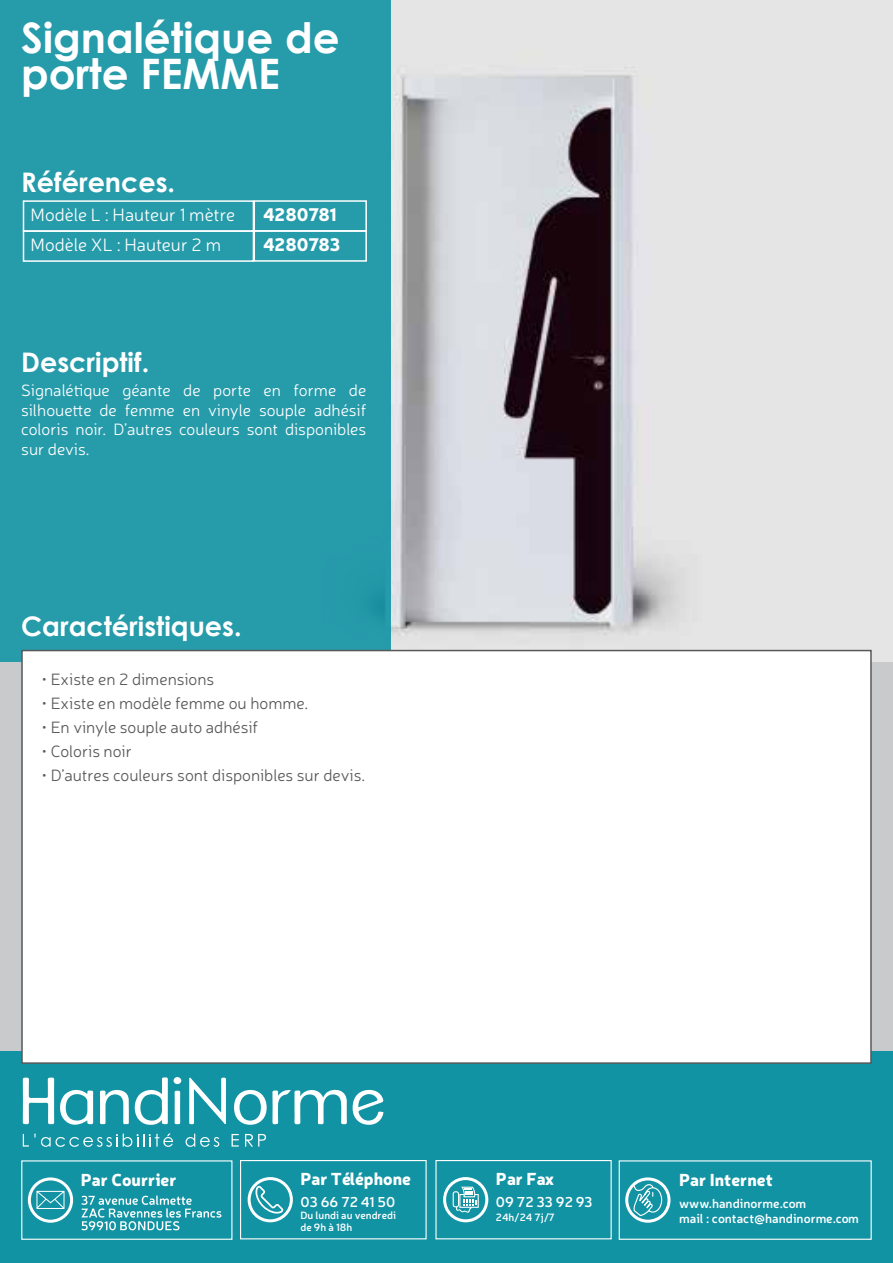
<style>
.page{position:relative;width:893px;height:1263px;background:#fff}
.page>*{position:absolute;margin:0;border:0;box-sizing:border-box;transform-origin:0 0}
.t1{font:700 42px/36px "Century Gothic";color:#fff}
.t2{font:700 27px "Century Gothic";color:#fff}
.t3{font:300 18px "Neris";color:#fff}
.t4{font:900 18px "Neris";letter-spacing:-.005em;color:#fff}
.t5{font:900 17.1px "Neris";color:#fff}
.t6{font:300 16.5px "Neris";color:#58595b}
.t7{font:300 16.5px/19.8px "Neris";color:#fff;text-align:justify}
.t8{font:600 14.4px "Neris";color:#fff}
.t9{font:600 12.75px/15.3px "Neris";color:#fff}
.t10{font:600 10.5px/11.9px "Neris";color:#fff}
</style>
<div class="page">
<img style="left:390px;top:0;width:503px;height:662px">
<div style="left:0;top:0;width:390px;height:664px;background:#269baa"></div>
<div style="left:0;top:1044px;width:893px;height:219px;background:#1193a4"></div>
<svg style="left:189px;top:1077px;width:37px;height:48px"></svg>
<svg style="left:23px;top:1077px;width:71px;height:48px"></svg>
<svg style="left:353px;top:1089px;width:31px;height:36px"></svg>
<svg style="left:100px;top:1077px;width:68px;height:48px"></svg>
<svg style="left:234px;top:1089px;width:113px;height:36px"></svg>
<svg style="left:175px;top:1090px;width:5px;height:35px"></svg>
<div style="left:174px;top:1077px;width:7px;height:7px;background:#fff;border-radius:50%"></div>
<svg style="left:232px;top:1134px;width:7px;height:12px"></svg>
<svg style="left:245px;top:1134px;width:21px;height:12px"></svg>
<svg style="left:185px;top:1133px;width:34px;height:14px"></svg>
<svg style="left:23px;top:1133px;width:150px;height:14px"></svg>
<div style="left:0;top:662px;width:893px;height:389px;background:#c9cacc"></div>
<div style="left:23px;top:200px;width:231px;height:32px;border:2px solid #fff"></div>
<div style="left:254px;top:200px;width:113px;height:32px;border:2px solid #fff"></div>
<div style="left:21px;top:650px;width:851px;height:414px;background:#fff;border:2px solid #58595b"></div>
<svg style="left:36px;top:1191px;width:29px;height:18px"></svg>
<div style="left:28px;top:1177px;width:45px;height:46px;border:3px solid #fff;border-radius:50%"></div>
<div style="left:21px;top:1160px;width:211px;height:80px;border:1px solid #fff"></div>
<svg style="left:81px;top:1195px;width:140px;height:35px"></svg>
<svg style="left:255px;top:1186px;width:28px;height:29px"></svg>
<div style="left:248px;top:1177px;width:45px;height:45px;border:3px solid #fff;border-radius:50%"></div>
<div style="left:240px;top:1160px;width:187px;height:79px;border:1px solid #fff"></div>
<svg style="left:633px;top:1183px;width:30px;height:34px"></svg>
<div style="left:625px;top:1177px;width:45px;height:46px;border:3px solid #fff;border-radius:50%"></div>
<div style="left:619px;top:1160px;width:253px;height:80px;border:1px solid #fff"></div>
<svg style="left:453px;top:1187px;width:26px;height:26px"></svg>
<div style="left:443px;top:1177px;width:45px;height:45px;border:3px solid #fff;border-radius:50%"></div>
<div style="left:435px;top:1160px;width:177px;height:79px;border:1px solid #fff"></div>
<div style="left:23px;top:230px;width:231px;height:32px;border:2px solid #fff"></div>
<div style="left:254px;top:230px;width:113px;height:32px;border:2px solid #fff"></div>
<h1 class="t1" style="left:21px;top:18px;width:320px">Signalétique de porte FEMME</h1>
<h2 class="t2" style="left:21px;top:162px;width:155px">Références.</h2>
<p class="t3" style="left:31px;top:203px;width:206px">Modèle L : Hauteur 1 mètre</p>
<p class="t4" style="left:263px;top:201px;width:75px">4280781</p>
<p class="t3" style="left:31px;top:233px;width:192px">Modèle XL : Hauteur 2 m</p>
<p class="t4" style="left:263px;top:231px;width:79px">4280783</p>
<h2 class="t2" style="left:21px;top:342px;width:129px">Descriptif.</h2>
<p class="t7" style="left:21px;top:380px;width:347px">Signalétique géante de porte en forme de silhouette de femme en vinyle souple adhésif coloris noir. D’autres couleurs sont disponibles sur devis.</p>
<h2 class="t2" style="left:21px;top:606px;width:222px">Caractéristiques.</h2>
<p class="t6" style="left:41px;top:669px;width:174px">• Existe en 2 dimensions</p>
<p class="t6" style="left:41px;top:693px;width:268px">• Existe en modèle femme ou homme.</p>
<p class="t6" style="left:41px;top:717px;width:218px">• En vinyle souple auto adhésif</p>
<p class="t6" style="left:41px;top:741px;width:92px">• Coloris noir</p>
<p class="t6" style="left:41px;top:765px;width:325px">• D’autres couleurs sont disponibles sur devis.</p>
<p class="t5" style="left:81px;top:1167px;width:97px">Par Courrier</p>
<p class="t5" style="left:300px;top:1166px;width:112px">Par Téléphone</p>
<p class="t8" style="left:300px;top:1192px;width:96px">03 66 72 41 50</p>
<p class="t10" style="left:300px;top:1209px;width:97px">Du lundi au vendredi de 9h à 18h</p>
<p class="t5" style="left:496px;top:1166px;width:60px">Par Fax</p>
<p class="t8" style="left:496px;top:1192px;width:98px">09 72 33 92 93</p>
<p class="t10" style="left:496px;top:1211px;width:60px">24h/24 7j/7</p>
<p class="t5" style="left:679px;top:1167px;width:95px">Par Internet</p>
<p class="t9" style="left:679px;top:1195px;width:181px">www.handinorme.com<br>mail : contact@handinorme.com</p>
</div>
